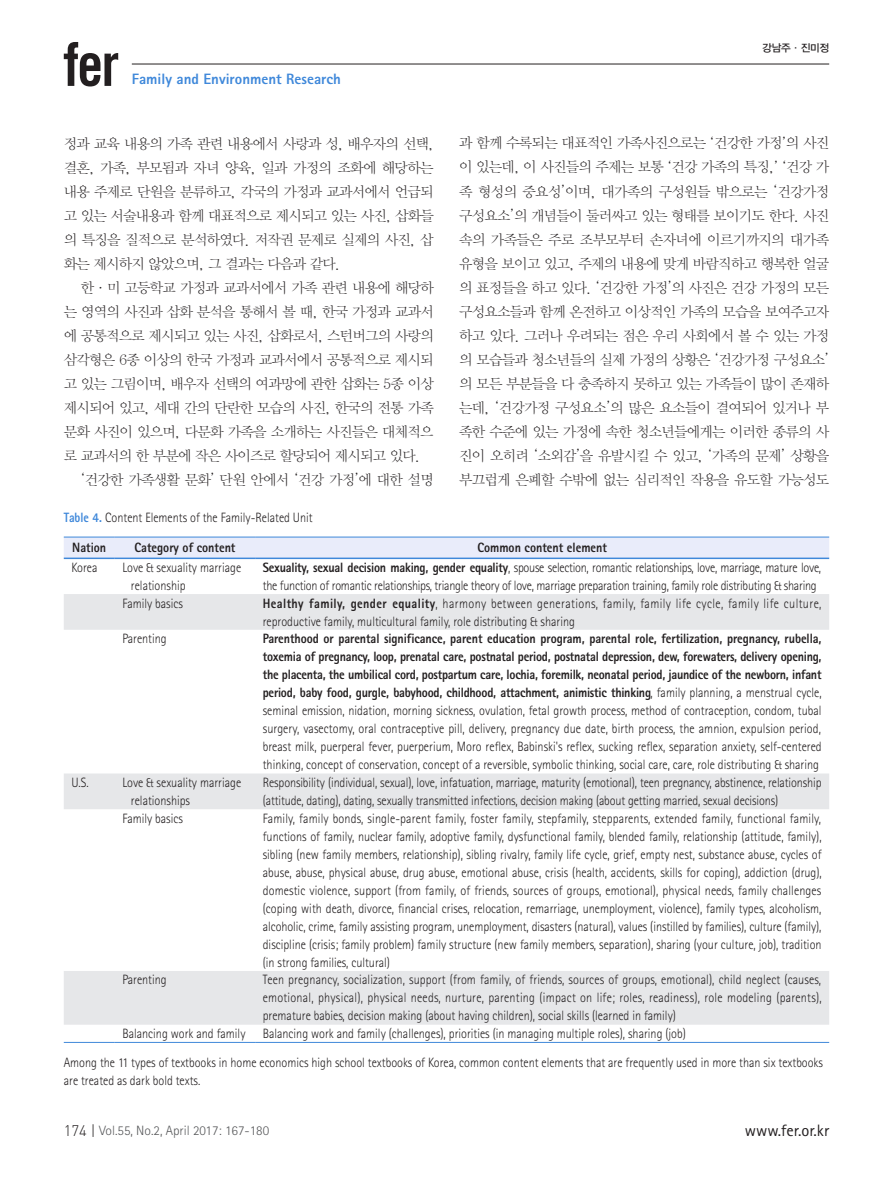
<style>
.page{position:relative;width:893px;height:1191px;background:#fff}
.page>*{position:absolute;margin:0;border:0;box-sizing:border-box;transform-origin:0 0}
.t1{font:16.5px "Rotis Sans Serif Std";color:#231f20}
.t2{font:800 15px "Rotis Sans Serif Std";color:#3f88da}
.t3{font:14.25px/24px "YDIY Mj O310";letter-spacing:-.05em;color:#231f20;text-align:justify}
.t4{font:300 13.5px/18px "Rotis Sans Serif Std";color:#231f20;scale:.9 1}
.t5{font:300 13.5px/18px "Rotis Sans Serif Std";letter-spacing:-.02em;color:#231f20;scale:.9 1}
.t6{font:800 13.5px "Rotis Sans Serif Std";color:#231f20;scale:.9 1}
.t7{font:300 13.5px "Rotis Sans Serif Std";color:#57585a}
.t8{font:10.5px "YDIYGO330";letter-spacing:-.025em;color:#231f20}
.s1{font-family:"Gulim"}
.s2{font-weight:800;color:#3f88da}
.s3{font-weight:800}
.s4{font-family:"Dinlig";font-weight:400;font-size:15px;color:#231f20}
</style>
<div class="page">
<hr style="left:132px;top:64px;width:697px;height:1px;background:#231f20">
<svg style="left:64px;top:42px;width:54px;height:44px"></svg>
<div style="left:64px;top:537px;width:765px;height:20px;background:#e9ecfa"></div>
<svg style="left:64px;top:559px;width:765px;height:483px"></svg>
<svg style="left:64px;top:594px;width:765px;height:430px"></svg>
<hr style="left:64px;top:536px;width:51px;height:1px;background:#3f88da">
<hr style="left:115px;top:536px;width:140px;height:1px;background:#3f88da">
<hr style="left:255px;top:536px;width:574px;height:1px;background:#3f88da">
<hr style="left:64px;top:557px;width:51px;height:2px;background:#3f88da">
<hr style="left:115px;top:557px;width:140px;height:2px;background:#3f88da">
<hr style="left:255px;top:557px;width:574px;height:2px;background:#3f88da">
<hr style="left:64px;top:1042px;width:51px;height:1px;background:#3f88da">
<hr style="left:115px;top:1042px;width:140px;height:1px;background:#3f88da">
<hr style="left:255px;top:1042px;width:574px;height:1px;background:#3f88da">
<p class="t2" style="left:132px;top:70px;width:211px">Family and Environment Research</p>
<p class="t3" style="left:64px;top:132px;width:371px">정과 교육 내용의 가족 관련 내용에서 사랑과 성, 배우자의 선택, 결혼, 가족, 부모됨과 자녀 양육, 일과 가정의 조화에 해당하는 내용 주제로 단원을 분류하고, 각국의 가정과 교과서에서 언급되 고 있는 서술내용과 함께 대표적으로 제시되고 있는 사진, 삽화들 의 특징을 질적으로 분석하였다. 저작권 문제로 실제의 사진, 삽 화는 제시하지 않았으며, 그 결과는 다음과 같다.</p>
<p class="t3" style="left:81px;top:276px;width:354px">한·미 고등학교 가정과 교과서에서 가족 관련 내용에 해당하</p>
<p class="t3" style="left:64px;top:300px;width:371px">는 영역의 사진과 삽화 분석을 통해서 볼 때, 한국 가정과 교과서</p>
<p class="t3" style="left:64px;top:324px;width:371px">에 공통적으로 제시되고 있는 사진, 삽화로서, 스턴버그의 사랑의</p>
<p class="t3" style="left:64px;top:348px;width:371px">삼각형은 6종 이상의 한국 가정과 교과서에서 공통적으로 제시되</p>
<p class="t3" style="left:64px;top:372px;width:371px">고 있는 그림이며, 배우자 선택의 여과망에 관한 삽화는 5종 이상</p>
<p class="t3" style="left:64px;top:396px;width:371px">제시되어 있고, 세대 간의 단란한 모습의 사진, 한국의 전통 가족</p>
<p class="t3" style="left:64px;top:420px;width:371px">문화 사진이 있으며, 다문화 가족을 소개하는 사진들은 대체적으</p>
<p class="t3" style="left:64px;top:444px;width:358px">로 교과서의 한 부분에 작은 사이즈로 할당되어 제시되고 있다.</p>
<p class="t3" style="left:81px;top:468px;width:354px"><span class="s1">‘</span>건강한 가족생활 문화<span class="s1">’</span> 단원 안에서 <span class="s1">‘</span>건강 가정<span class="s1">’</span>에 대한 설명</p>
<p class="t8" style="left:762px;top:42px;width:68px">강남주·진미정</p>
<p class="t3" style="left:459px;top:132px;width:371px">과 함께 수록되는 대표적인 가족사진으로는 <span class="s1">‘</span>건강한 가정<span class="s1">’</span>의 사진 이 있는데, 이 사진들의 주제는 보통 <span class="s1">‘</span>건강 가족의 특징,<span class="s1">’ ‘</span>건강 가 족 형성의 중요성<span class="s1">’</span>이며, 대가족의 구성원들 밖으로는 <span class="s1">‘</span>건강가정 구성요소<span class="s1">’</span>의 개념들이 둘러싸고 있는 형태를 보이기도 한다. 사진 속의 가족들은 주로 조부모부터 손자녀에 이르기까지의 대가족 유형을 보이고 있고, 주제의 내용에 맞게 바람직하고 행복한 얼굴 의 표정들을 하고 있다. <span class="s1">‘</span>건강한 가정<span class="s1">’</span>의 사진은 건강 가정의 모든 구성요소들과 함께 온전하고 이상적인 가족의 모습을 보여주고자 하고 있다. 그러나 우려되는 점은 우리 사회에서 볼 수 있는 가정 의 모습들과 청소년들의 실제 가정의 상황은 <span class="s1">‘</span>건강가정 구성요소<span class="s1">’ </span>의 모든 부분들을 다 충족하지 못하고 있는 가족들이 많이 존재하 는데, <span class="s1">‘</span>건강가정 구성요소<span class="s1">’</span>의 많은 요소들이 결여되어 있거나 부 족한 수준에 있는 가정에 속한 청소년들에게는 이러한 종류의 사 진이 오히려 <span class="s1">‘</span>소외감<span class="s1">’</span>을 유발시킬 수 있고, <span class="s1">‘</span>가족의 문제<span class="s1">’</span> 상황을 부끄럽게 은폐할 수밖에 없는 심리적인 작용을 유도할 가능성도</p>
<p class="t4" style="left:64px;top:508px;width:278px"><span class="s2">Table 4.</span> Content Elements of the Family-Related Unit</p>
<p class="t6" style="left:72px;top:539px;width:39px">Nation</p>
<p class="t6" style="left:134px;top:539px;width:114px">Category of content</p>
<p class="t6" style="left:477px;top:539px;width:145px">Common content element</p>
<p class="t4" style="left:71px;top:558px;width:30px">Korea</p>
<p class="t4" style="left:131px;top:558px;width:124px;text-indent:-9px">Love &amp; sexuality marriage relationship</p>
<p class="t5" style="left:263px;top:558px;width:622px"><span class="s3">Sexuality, sexual decision making, gender equality</span>, spouse selection, romantic relationships, love, marriage, mature love, the function of romantic relationships, triangle theory of love, marriage preparation training, family role distributing &amp; sharing</p>
<p class="t4" style="left:122px;top:594px;width:69px">Family basics</p>
<p class="t4" style="left:263px;top:594px;width:622px"><span class="s3">Healthy family, gender equality</span>, harmony between generations, family, family life cycle, family life culture, reproductive family, multicultural family, role distributing &amp; sharing</p>
<p class="t4" style="left:122px;top:629px;width:51px">Parenting</p>
<p class="t4" style="left:263px;top:629px;width:622px;text-align:justify"><span class="s3">Parenthood or parental significance, parent education program, parental role, fertilization, pregnancy, rubella, toxemia of pregnancy, loop, prenatal care, postnatal period, postnatal depression, dew, forewaters, delivery opening, the placenta, the umbilical cord, postpartum care, lochia, foremilk, neonatal period, jaundice of the newborn, infant period, baby food, gurgle, babyhood, childhood, attachment, animistic thinking</span>, family planning, a menstrual cycle, seminal emission, nidation, morning sickness, ovulation, fetal growth process, method of contraception, condom, tubal surgery, vasectomy, oral contraceptive pill, delivery, pregnancy due date, birth process, the amnion, expulsion period, breast milk, puerperal fever, puerperium, Moro reflex, Babinski's reflex, sucking reflex, separation anxiety, self-centered thinking, concept of conservation, concept of a reversible, symbolic thinking, social care, care, role distributing &amp; sharing</p>
<p class="t4" style="left:71px;top:773px;width:21px">U.S.</p>
<p class="t4" style="left:131px;top:773px;width:124px;text-indent:-9px">Love &amp; sexuality marriage relationships</p>
<p class="t4" style="left:263px;top:773px;width:622px">Responsibility (individual, sexual), love, infatuation, marriage, maturity (emotional), teen pregnancy, abstinence, relationship (attitude, dating), dating, sexually transmitted infections, decision making (about getting married, sexual decisions)</p>
<p class="t4" style="left:122px;top:809px;width:69px">Family basics</p>
<p class="t4" style="left:263px;top:809px;width:623px;text-align:justify">Family, family bonds, single-parent family, foster family, stepfamily, stepparents, extended family, functional family, functions of family, nuclear family, adoptive family, dysfunctional family, blended family, relationship (attitude, family), sibling (new family members, relationship), sibling rivalry, family life cycle, grief, empty nest, substance abuse, cycles of abuse, abuse, physical abuse, drug abuse, emotional abuse, crisis (health, accidents, skills for coping), addiction (drug), domestic violence, support (from family, of friends, sources of groups, emotional), physical needs, family challenges (coping with death, divorce, financial crises, relocation, remarriage, unemployment, violence), family types, alcoholism, alcoholic, crime, family assisting program, unemployment, disasters (natural), values (instilled by families), culture (family), discipline (crisis; family problem) family structure (new family members, separation), sharing (your culture, job), tradition (in strong families, cultural)</p>
<p class="t4" style="left:122px;top:971px;width:51px">Parenting</p>
<p class="t4" style="left:263px;top:971px;width:623px;text-align:justify">Teen pregnancy, socialization, support (from family, of friends, sources of groups, emotional), child neglect (causes, emotional, physical), physical needs, nurture, parenting (impact on life; roles, readiness), role modeling (parents), premature babies, decision making (about having children), social skills (learned in family)</p>
<p class="t4" style="left:122px;top:1024px;width:138px">Balancing work and family</p>
<p class="t4" style="left:64px;top:1019px;width:845px;line-height:28.8px;text-indent:199px">Balancing work and family (challenges), priorities (in managing multiple roles), sharing (job)<br>Among the 11 types of textbooks in home economics high school textbooks of Korea, common content elements that are frequently used in more than six textbooks</p>
<p class="t4" style="left:64px;top:1071px;width:153px">are treated as dark bold texts.</p>
<p class="t7" style="left:64px;top:1123px;width:207px"><span class="s4">174 |</span> Vol.55, No.2, April 2017: 167-180</p>
<p class="t1" style="left:745px;top:1120px;width:86px">www.fer.or.kr</p>
</div>
